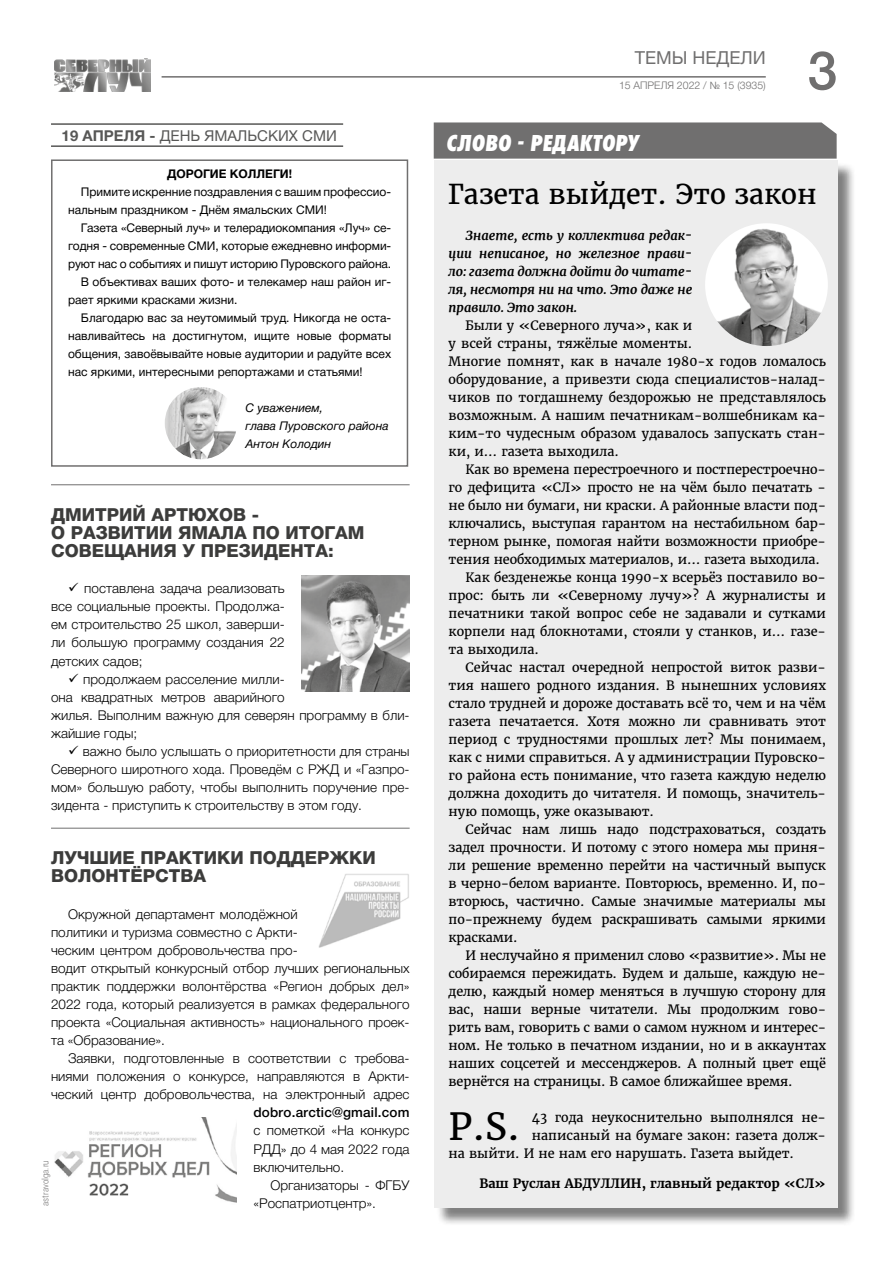
<style>
.page{position:relative;width:893px;height:1263px;background:#fff}
.page>*{position:absolute;margin:0;border:0;box-sizing:border-box;transform-origin:0 0}
.t1{font:500 53.85px "Helvetica Neue Cyr";color:#706f6f}
.t2{font:36.9px "Merriweather";color:#000}
.t3{font:27px "Merriweather";color:#000}
.t4{font:italic 800 24px "Futura PT Cond";letter-spacing:.01em;color:#fff}
.t5{font:800 18px/18px "Helvetica Neue Cyr";color:#3c3c3b}
.t6{font:18px "Helvetica Neue Cyr";color:#706f6f}
.t7{font:15px "Helvetica Neue Cyr";color:#575756}
.t8{font:300 13.5px/18.1px "Helvetica Neue Cyr";color:#000;text-align:justify}
.t9{font:500 13.5px "Helvetica Neue Cyr";letter-spacing:.015em;color:#000}
.t10{font:12.75px/18px "Merriweather";color:#000}
.t11{font:italic 700 12.75px/18px "Merriweather";color:#000;text-align:justify}
.t12{font:700 12.75px "Merriweather";color:#000}
.t13{font:12px/18px "Helvetica Neue Cyr";color:#000}
.t14{font:italic 12px/18px "Helvetica Neue Cyr";color:#000}
.t15{font:700 12px "Helvetica Neue Cyr";color:#000}
.t16{font:300 10.5px "Helvetica Neue Cyr";color:#706f6f}
.t17{font:300 9px "Roboto Condensed";color:#706f6f}
.s1{font-weight:700}
</style>
<div class="page">
<hr style="left:162px;top:76px;width:604px;height:2px;background:#706f6f">
<img style="left:54px;top:58px;width:97px;height:34px">
<div style="left:436px;top:162px;width:421px;height:1064px;background:#000;opacity:.5"></div>
<div style="left:434px;top:160px;width:404px;height:1048px;background:#ededed"></div>
<img style="left:705px;top:223px;width:123px;height:123px;border-radius:61px">
<div style="left:434px;top:122px;width:403px;height:37px;background:#706f6f"></div>
<hr style="left:51px;top:123px;width:292px;height:2px;background:#575756">
<hr style="left:51px;top:145px;width:292px;height:2px;background:#575756">
<div style="left:51px;top:159px;width:357px;height:308px;border:2px solid #706f6f"></div>
<img style="left:165px;top:387px;width:72px;height:72px;border-radius:36px">
<img style="left:54px;top:1117px;width:182px;height:86px">
<img style="left:318px;top:874px;width:91px;height:74px">
<img style="left:302px;top:575px;width:108px;height:117px">
<hr style="left:51px;top:484px;width:359px;height:1px;background:#706f6f">
<hr style="left:51px;top:828px;width:359px;height:1px;background:#706f6f">
<p class="t7" style="left:62px;top:128px;width:253px"><span class="s1">19 апреля -</span> день ямальских СМИ</p>
<p class="t15" style="left:167px;top:167px;width:10px">ДОРО</p>
<p class="t15" style="left:203px;top:167px;width:91px">ГИЕ коллеги!</p>
<p class="t13" style="left:68px;top:182px;width:325px;text-indent:13px">Примите искренние поздравления с вашим профессио&shy;нальным праздником - Днём ямальских СМИ</p>
<p class="t13" style="left:324px;top:201px;width:5px">!</p>
<p class="t13" style="left:81px;top:219px;width:312px">Газета «Северный луч» и телерадиокомпания «Луч» се-</p>
<p class="t13" style="left:68px;top:237px;width:130px">годня - современные СМИ</p>
<p class="t13" style="left:215px;top:237px;width:177px">, которые ежедневно информи-</p>
<p class="t13" style="left:68px;top:255px;width:325px">руют нас о событиях и пишут историю Пуровского района.</p>
<p class="t13" style="left:81px;top:273px;width:312px">В объективах ваших фото- и телекамер наш район иг-</p>
<p class="t13" style="left:68px;top:291px;width:171px">рает яркими красками жизни.</p>
<p class="t13" style="left:81px;top:309px;width:312px">Благодарю вас за неутомимый труд. Н икогда не оста-</p>
<p class="t13" style="left:68px;top:327px;width:325px">навливайтесь на достигнутом, ищите новые форматы</p>
<p class="t13" style="left:68px;top:345px;width:325px">общения, завоёвывайте новые аудитории и радуйте всех</p>
<p class="t13" style="left:68px;top:363px;width:296px">нас яркими, интересными репортажами и статьями!</p>
<p class="t14" style="left:245px;top:399px;width:145px">С уважением,<br>глава Пуровского района<br>Антон Колодин</p>
<h3 class="t5" style="left:51px;top:506px;width:315px">Дмитрий Артюхов -<br>о развитии Ямала по итогам совещания у Президента:</h3>
<p class="t8" style="left:51px;top:579px;width:235px;text-indent:17px">✓ поставлена задача реализовать все социальные проекты. Продолжа&shy;ем строительство 25 школ, заверши&shy;ли большую программу создания 22 детских садов;</p>
<p class="t8" style="left:51px;top:670px;width:360px;text-align:left;text-indent:17px">✓ продолжаем расселение милли-<br>она квадратных метров аварийного<br>жилья. Выполним важную для северян программу в бли&shy;жайшие годы;</p>
<p class="t8" style="left:51px;top:742px;width:360px;text-indent:17px">✓ важно было услышать о приоритетности для страны Северного широтного хода. Проведём с РЖД и «Газпро&shy;мом» большую работу, чтобы выполнить поручение пре&shy;зидента - приступить к строительству в этом году.</p>
<h3 class="t5" style="left:51px;top:849px;width:326px">Лучшие практики поддержки волонтёрства</h3>
<p class="t8" style="left:51px;top:905px;width:360px;text-align:left;text-indent:17px">Окружной департамент молодёжной<br>политики и туризма совместно с Аркти-<br>ческим центром добровольчества про-<br>водит открытый конкурсный отбор лучших региональных практик поддержки волонтёрства «Регион добрых дел» 2022 года, который реализуется в рамках федерального проекта «Социальная активность» национального проек&shy;та «Образование».</p>
<p class="t8" style="left:51px;top:1049px;width:360px;text-indent:17px">Заявки, подготовленные в соответствии с требова&shy;ниями положения о конкурсе, направляются в Аркти&shy;ческий центр добровольчества, на электронный адрес</p>
<p class="t9" style="left:253px;top:1105px;width:158px">dobro.arctic@gmail.com</p>
<p class="t8" style="left:253px;top:1122px;width:158px">с пометкой «На конкурс РДД» до 4 мая 2022 года включительно.</p>
<p class="t8" style="left:253px;top:1176px;width:158px;text-indent:17px">Организаторы - ФГБУ «Роспатриотцентр».</p>
<p class="t17" style="left:39px;top:1206px;width:47px;rotate:-90deg">astravolga.ru</p>
<h3 class="t6" style="left:635px;top:48px;width:133px">Темы недели</h3>
<p class="t16" style="left:619px;top:80px;width:148px">15 апреля 2022 / № 15 (3935)</p>
<h1 class="t1" style="left:808px;top:41px;width:31px">3</h1>
<h3 class="t4" style="left:447px;top:128px;width:194px">слово - редактору</h3>
<h3 class="t3" style="left:449px;top:177px;width:370px">Газета выйдет. Это закон</h3>
<p class="t11" style="left:449px;top:226px;width:245px;text-indent:17px">Знаете, есть у коллектива редак&shy;ции неписаное, но железное прави&shy;ло: газета должна дойти до читате&shy;ля, несмотря ни на что. Это даже не правило. Это закон.</p>
<p class="t10" style="left:449px;top:316px;width:379px;text-indent:17px">Были у «Северного луча», как и<br>у всей страны, тяжёлые моменты.<br>Многие помнят, как в начале 1980-х годов ломалось оборудование, а привезти сюда специалистов-налад&shy;чиков по тогдашнему бездорожью не представлялось возможным. А нашим печатникам-волшебникам ка&shy;ким-то чудесным образом удавалось запускать стан&shy;ки, и… газета выходила.</p>
<p class="t10" style="left:466px;top:460px;width:362px">Как во времена перестроечного и постперестроечно-</p>
<p class="t10" style="left:449px;top:478px;width:379px">го дефицита «СЛ» просто не на чём было печатать -</p>
<p class="t10" style="left:449px;top:496px;width:379px">не было ни бумаги, ни краски. А районные власти под-</p>
<p class="t10" style="left:449px;top:514px;width:379px">ключались, выступая гарантом на нестабильном бар-</p>
<p class="t10" style="left:449px;top:532px;width:379px">терном рынке, помогая найти возможности приобре-</p>
<p class="t10" style="left:449px;top:550px;width:373px">тения необходимых материалов, и… газета выходила.</p>
<p class="t10" style="left:466px;top:568px;width:362px">Как безденежье конца 1990-х всерьёз поставило во-</p>
<p class="t10" style="left:449px;top:586px;width:379px">прос: быть ли «Северному лучу»? А журналисты и</p>
<p class="t10" style="left:449px;top:604px;width:379px">печатники такой вопрос себе не задавали и сутками</p>
<p class="t10" style="left:449px;top:622px;width:379px">корпели над блокнотами, стояли у станков, и… газе-</p>
<p class="t10" style="left:449px;top:640px;width:92px">та выходила.</p>
<p class="t10" style="left:466px;top:658px;width:362px">Сейчас настал очередной непростой виток разви-</p>
<p class="t10" style="left:449px;top:676px;width:379px">тия нашего родного издания. В нынешних условиях</p>
<p class="t10" style="left:449px;top:694px;width:379px">стало трудней и дороже доставать всё то, чем и на чём</p>
<p class="t10" style="left:449px;top:712px;width:379px">газета печатается. Хотя можно ли сравнивать этот</p>
<p class="t10" style="left:449px;top:730px;width:379px">период с трудностями прошлых лет? Мы понимаем,</p>
<p class="t10" style="left:449px;top:748px;width:379px">как с ними справиться. А у администрации Пуровско-</p>
<p class="t10" style="left:449px;top:766px;width:379px">го района есть понимание, что газета каждую неделю</p>
<p class="t10" style="left:449px;top:784px;width:379px">должна доходить до читателя. И помощь, значитель-</p>
<p class="t10" style="left:449px;top:802px;width:207px">ную помощь, уже оказывают.</p>
<p class="t10" style="left:466px;top:820px;width:362px">Сейчас нам лишь надо подстраховаться, создать</p>
<p class="t10" style="left:449px;top:838px;width:379px">задел прочности. И потому с этого номера мы приня-</p>
<p class="t10" style="left:449px;top:856px;width:379px">ли решение временно перейти на частичный выпуск</p>
<p class="t10" style="left:449px;top:874px;width:379px">в черно-белом варианте. Повторюсь, временно. И, по-</p>
<p class="t10" style="left:449px;top:892px;width:379px">вторюсь, частично. Самые значимые материалы мы</p>
<p class="t10" style="left:449px;top:910px;width:379px">по-прежнему будем раскрашивать самыми яркими</p>
<p class="t10" style="left:449px;top:928px;width:70px">красками.</p>
<p class="t10" style="left:466px;top:946px;width:362px">И неслучайно я применил слово «развитие». Мы не</p>
<p class="t10" style="left:449px;top:964px;width:379px">собираемся пережидать. Будем и дальше, каждую не-</p>
<p class="t10" style="left:449px;top:982px;width:379px">делю, каждый номер меняться в лучшую сторону для</p>
<p class="t10" style="left:449px;top:1000px;width:379px">вас, наши верные читатели. Мы продолжим гово-</p>
<p class="t10" style="left:449px;top:1018px;width:379px">рить вам, говорить с вами о самом нужном и интерес-</p>
<p class="t10" style="left:449px;top:1036px;width:379px">ном. Не только в печатном издании, но и в аккаунтах</p>
<p class="t10" style="left:449px;top:1054px;width:379px">наших соцсетей и мессенджеров. А полный цвет ещё</p>
<p class="t10" style="left:449px;top:1072px;width:346px">вернётся на страницы. В самое ближайшее время.</p>
<h2 class="t2" style="left:449px;top:1103px;width:73px">P.S.</h2>
<p class="t10" style="left:532px;top:1108px;width:296px">43 года неукоснительно выполнялся не-</p>
<p class="t10" style="left:532px;top:1126px;width:296px">написаный на бумаге закон: газета долж-</p>
<p class="t10" style="left:449px;top:1144px;width:347px">на выйти. И не нам его нарушать. Газета выйдет.</p>
<p class="t12" style="left:479px;top:1175px;width:348px">Ваш Руслан АБДУЛЛИН, главный редактор «СЛ»</p>
</div>
